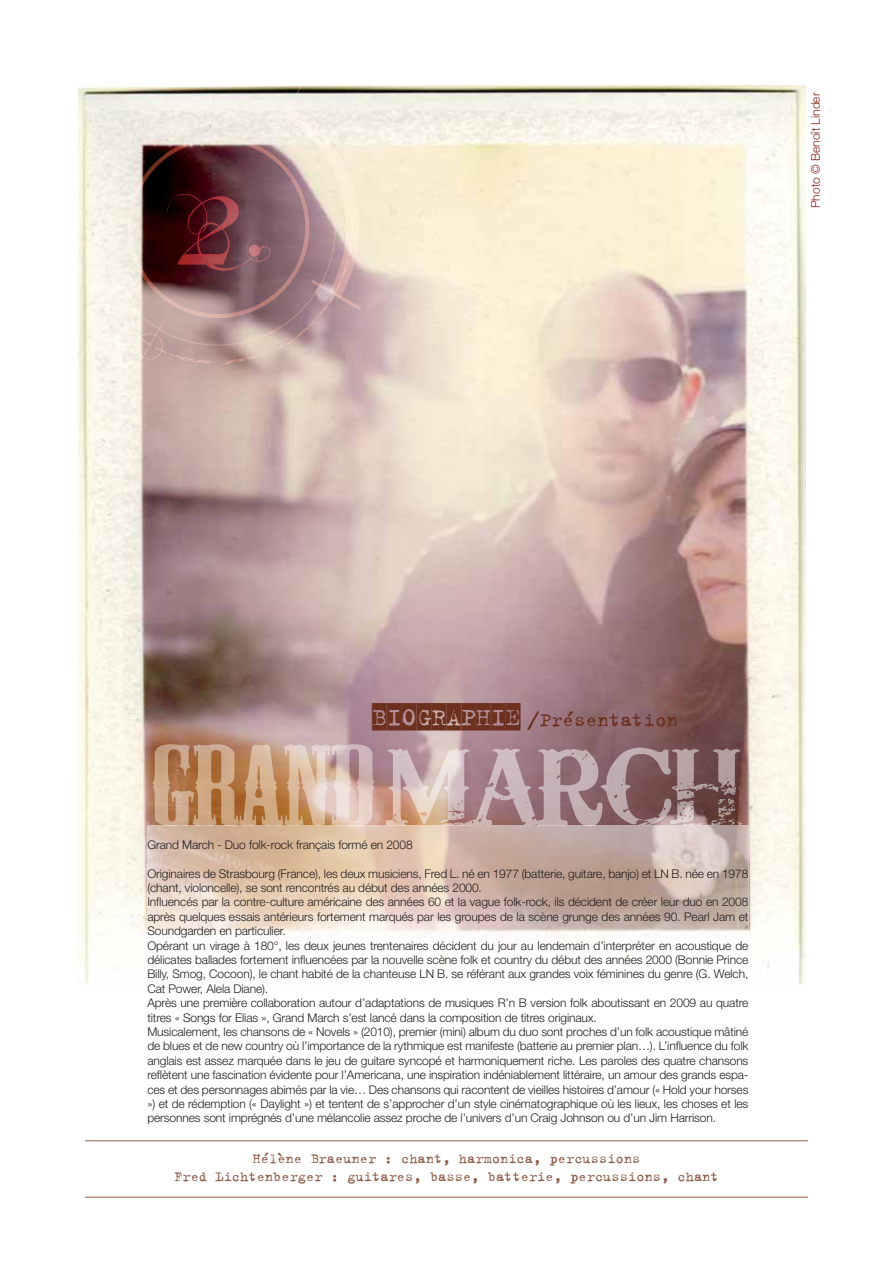
<style>
.page{position:relative;width:893px;height:1263px;background:#fff}
.page>*{position:absolute;margin:0;border:0;box-sizing:border-box;transform-origin:0 0}
.t1{font:21px "Trixie Plain";color:#6c301e}
.t2{font:15px/18px "Trixie Plain";color:#8f5e4a;text-align:center}
.t3{font:300 12px/14.4px "Helvetica Neue LT Std";letter-spacing:-.01em;color:#231f20}
.t4{font:300 12px "Helvetica Neue LT Std";color:#862620}
.s1{font-family:"Trixie Cameo";font-size:27px}
</style>
<div class="page">
<img style="left:79px;top:85px;width:727px;height:899px">
<svg style="left:152px;top:744px;width:223px;height:82px;background:#c9a284"></svg>
<svg style="left:386px;top:748px;width:356px;height:78px;background:#a98c8d"></svg>
<hr style="left:85px;top:1140px;width:723px;height:1px;background:#8f5e4a">
<hr style="left:85px;top:1197px;width:723px;height:1px;background:#8f5e4a">
<svg style="left:147px;top:826px;width:601px;height:158px"></svg>
<svg style="left:77px;top:85px;width:295px;height:280px;background:#b7a19e"></svg>
<p class="t4" style="left:808px;top:208px;width:117px;rotate:-90deg">Photo © Benoît Linder</p>
<h1 class="t1" style="left:372px;top:706px;width:307px"><span class="s1">BIOGRAPHIE</span> /Présentation</h1>
<p class="t3" style="left:147px;top:837px;width:267px">Grand March - Duo folk-rock français formé en 2008</p>
<p class="t3" style="left:147px;top:866px;width:603px">Originaires de Strasbourg (France), les deux musiciens, Fred L. né en 1977 (batterie, guitare, banjo) et LN B. née en 1978 (chant, violoncelle), se sont rencontrés au début des années 2000.<br>Influencés par la contre-culture américaine des années 60 et la vague folk-rock, ils décident de créer leur duo en 2008 après quelques essais antérieurs fortement marqués par les groupes de la scène grunge des années 90. Pearl Jam et Soundgarden en particulier.<br>Opérant un virage à 180°, les deux jeunes trentenaires décident du jour au lendemain d’interpréter en acoustique de délicates ballades fortement influencées par la nouvelle scène folk et country du début des années 2000 (Bonnie Prince Billy, Smog, Cocoon), le chant habité de la chanteuse LN B. se référant aux grandes voix féminines du genre (G. Welch, Cat Power, Alela Diane).<br>Après une première collaboration autour d’adaptations de musiques R’n B version folk aboutissant en 2009 au quatre titres « Songs for Elias », Grand March s’est lancé dans la composition de titres originaux.<br>Musicalement, les chansons de « Novels » (2010), premier (mini) album du duo sont proches d’un folk acoustique mâtiné de blues et de new country où l’importance de la rythmique est manifeste (batterie au premier plan…). L’influence du folk anglais est assez marquée dans le jeu de guitare syncopé et harmoniquement riche. Les paroles des quatre chansons reflètent une fascination évidente pour l’Americana, une inspiration indéniablement littéraire, un amour des grands espa&shy;ces et des personnages abimés par la vie… Des chansons qui racontent de vieilles histoires d’amour (« Hold your horses ») et de rédemption (« Daylight ») et tentent de s’approcher d’un style cinématographique où les lieux, les choses et les personnes sont imprégnés d’une mélancolie assez proche de l’univers d’un Craig Johnson ou d’un Jim Harrison.</p>
<p class="t2" style="left:174px;top:1150px;width:546px">Hélène Braeuner : chant, harmonica, percussions<br>Fred Lichtenberger : guitares, basse, batterie, percussions, chant</p>
</div>
